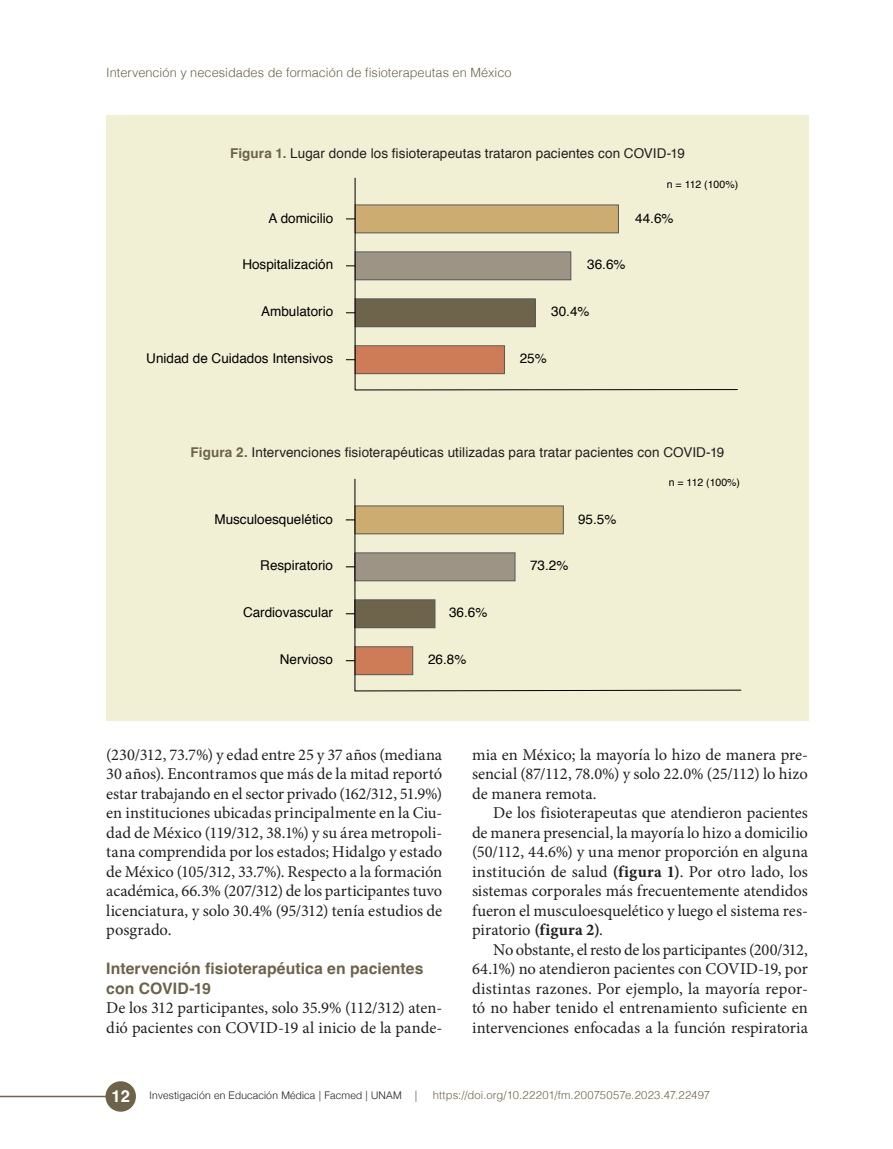
<style>
.page{position:relative;width:893px;height:1149px;background:#fff}
.page>*{position:absolute;margin:0;border:0;box-sizing:border-box;transform-origin:0 0}
.C_de_texto{font:16.5px/19.5px "Minion Pro";letter-spacing:-.005em;color:#231f20;text-align:justify}
.PP{font:16.5px/19.5px "Minion Pro";color:#231f20}
.St_2_Original{font:700 15.75px/19.5px "Helvetica";letter-spacing:.005em;color:#6c634a}
.t1{font:13.5px "Helvetica";color:#000}
.tabla___figura_-_tít{font:13.5px "Helvetica";letter-spacing:.005em;color:#231f20}
.cornisa_derecha{font:300 12.75px "Helvetica";letter-spacing:.005em;color:#6c634a}
.filiación{font:300 11.25px "Helvetica";letter-spacing:.01em;color:#6c634a}
.t2{font:300 10.5px "Helvetica Neue";letter-spacing:.02em;color:#231f20}
.t3{font:10.5px "Helvetica";color:#000}
.s1{font-weight:700;color:#6c634a}
.s2{font-weight:700}
.s3{font-family:"Helvetica";font-weight:700;font-size:16.5px;color:#fff}
</style>
<div class="page">
<svg style="left:106px;top:1080px;width:30px;height:31px"></svg>
<div style="left:106px;top:1081px;width:29px;height:29px;background:#6c634a;border-radius:50%"></div>
<hr style="left:0;top:1095px;width:107px;height:1px;background:#6c634a">
<div style="left:106px;top:115px;width:703px;height:605px;background:#f2f0d4"></div>
<svg style="left:355px;top:478px;width:387px;height:213px"></svg>
<svg style="left:355px;top:177px;width:383px;height:213px"></svg>
<p class="cornisa_derecha" style="left:106px;top:61px;width:407px">Intervención y necesidades de formación de fisioterapeutas en México</p>
<p class="tabla___figura_-_tít" style="left:230px;top:143px;width:456px"><span class="s1">Figura 1.</span> Lugar donde los fisioterapeutas trataron pacientes con COVID-19</p>
<p class="t1" style="left:269px;top:207px;width:66px">A domicilio</p>
<p class="t1" style="left:242px;top:254px;width:92px">Hospitalización</p>
<p class="t1" style="left:261px;top:301px;width:74px">Ambulatorio</p>
<p class="t1" style="left:146px;top:347px;width:188px">Unidad de Cuidados Intensivos</p>
<p class="t3" style="left:667px;top:176px;width:73px">n = 112 (100%)</p>
<p class="t1" style="left:635px;top:207px;width:40px">44.6%</p>
<p class="t1" style="left:587px;top:254px;width:40px">36.6%</p>
<p class="t1" style="left:551px;top:301px;width:40px">30.4%</p>
<p class="t1" style="left:520px;top:347px;width:29px">25%</p>
<p class="tabla___figura_-_tít" style="left:191px;top:442px;width:535px"><span class="s1">Figura 2.</span> Intervenciones fisioterapéuticas utilizadas para tratar pacientes con COVID-19</p>
<p class="t1" style="left:214px;top:508px;width:120px">Musculoesquelético</p>
<p class="t1" style="left:260px;top:555px;width:74px">Respiratorio</p>
<p class="t1" style="left:243px;top:601px;width:92px">Cardiovascular</p>
<p class="t1" style="left:280px;top:648px;width:55px">Nervioso</p>
<p class="t1" style="left:449px;top:601px;width:40px">36.6%</p>
<p class="t1" style="left:428px;top:648px;width:40px">26.8%</p>
<p class="t1" style="left:578px;top:508px;width:40px">95.5%</p>
<p class="t1" style="left:530px;top:555px;width:40px">73.2%</p>
<p class="t3" style="left:669px;top:474px;width:73px">n = 112 (100%)</p>
<p class="C_de_texto" style="left:106px;top:744px;width:337px">(230/312, 73.7%) y edad entre 25 y 37 años (mediana 30 años). Encontramos que más de la mitad reportó estar trabajando en el sector privado (162/312, 51.9%) en instituciones ubicadas principalmente en la Ciu&shy;dad de México (119/312, 38.1%) y su área metropoli&shy;tana comprendida por los estados; Hidalgo y estado de México (105/312, 33.7%). Respecto a la formación académica, 66.3% (207/312) de los participantes tuvo licenciatura, y solo 30.4% (95/312) tenía estudios de posgrado.</p>
<p class="St_2_Original" style="left:106px;top:960px;width:319px">Intervención fisioterapéutica en pacientes con COVID-19</p>
<p class="PP" style="left:106px;top:998px;width:337px">De los 312 participantes, solo 35.9% (112/312) aten&shy;dió pacientes con COVID-19 al inicio de la pande-</p>
<p class="PP" style="left:472px;top:744px;width:337px;text-align:justify">mia en México; la mayoría lo hizo de manera pre&shy;sencial (87/112, 78.0%) y solo 22.0% (25/112) lo hizo de manera remota.</p>
<p class="C_de_texto" style="left:472px;top:803px;width:337px;text-indent:21px">De los fisioterapeutas que atendieron pacientes de manera presencial, la mayoría lo hizo a domicilio (50/112, 44.6%) y una menor proporción en alguna institución de salud <span class="s2">(figura 1)</span>. Por otro lado, los sistemas corporales más frecuentemente atendidos fueron el musculoesquelético y luego el sistema res&shy;piratorio <span class="s2">(figura 2)</span>.</p>
<p class="C_de_texto" style="left:472px;top:939px;width:337px;text-indent:21px">No obstante, el resto de los participantes (200/312, 64.1%) no atendieron pacientes con COVID-19, por distintas razones. Por ejemplo, la mayoría repor&shy;tó no haber tenido el entrenamiento suficiente en intervenciones enfocadas a la función respiratoria</p>
<p class="t2" style="left:112px;top:1086px;width:292px"><span class="s3">12</span> Investigación en Educación Médica | Facmed | UNAM</p>
<p class="filiación" style="left:415px;top:1084px;width:4px">|</p>
<p class="filiación" style="left:433px;top:1084px;width:279px">https://doi.org/10.22201/fm.20075057e.2023.47.22497</p>
</div>
